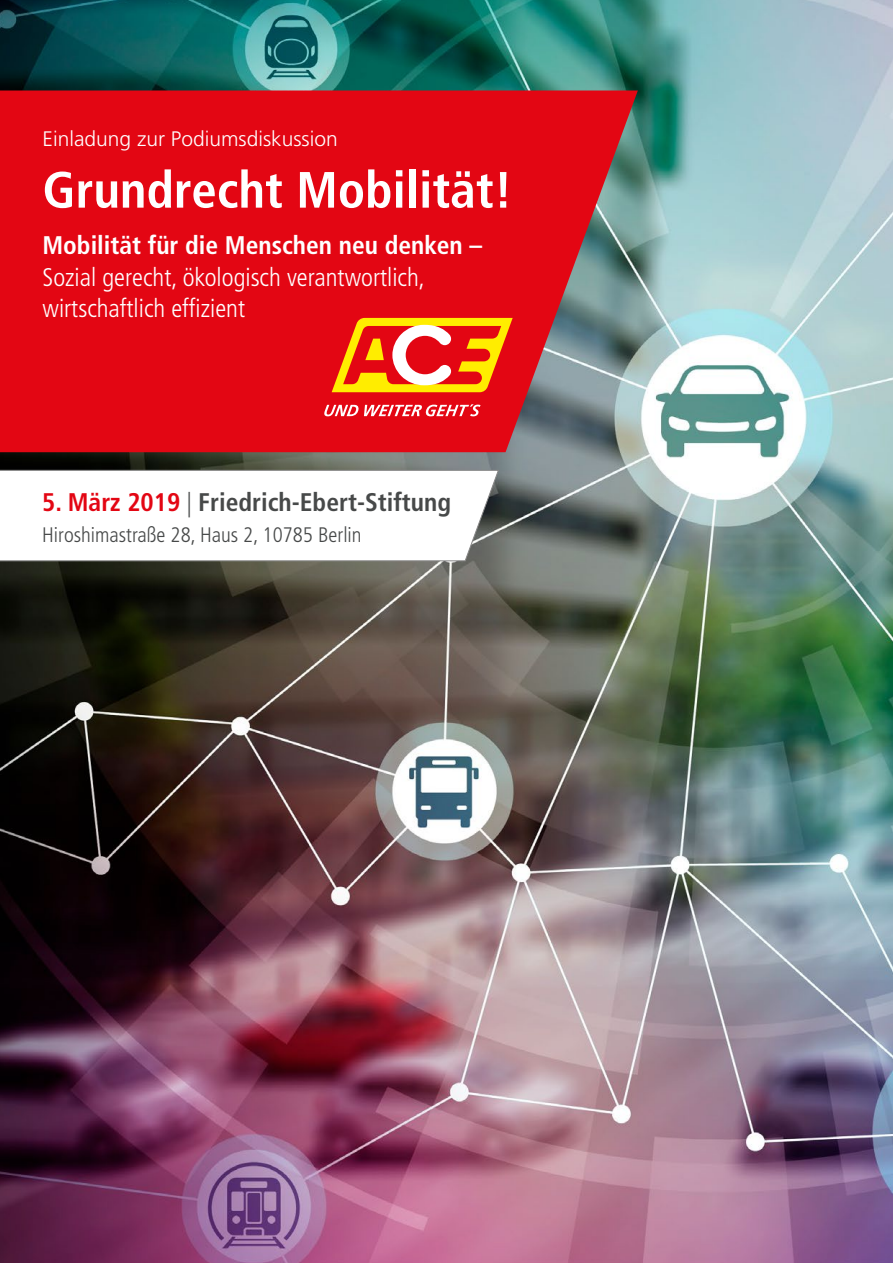
<style>
.page{position:relative;width:893px;height:1263px;background:#fff}
.page>*{position:absolute;margin:0;border:0;box-sizing:border-box;transform-origin:0 0}
.t1{font:700 condensed 51px "Frutiger LT Pro";color:#fff}
.t2{font:300 condensed 25.5px/31.5px "Frutiger LT Pro";color:#fff}
.t3{font:700 condensed 25.5px "Frutiger LT Pro";color:#474949}
.t4{font:700 condensed 25.5px "Frutiger LT Pro";color:#fff}
.t5{font:300 condensed 21px "Frutiger LT Pro";color:#474949}
.t6{font:300 21px "Frutiger LT Pro";color:#fff}
.s1{color:#e30613}
.s2{font-weight:300}
</style>
<div class="page">
<img style="left:0;top:0;width:893px;height:1263px">
<svg style="left:0;top:470px;width:499px;height:91px"></svg>
<svg style="left:0;top:90px;width:638px;height:362px;fill:#e30613"></svg>
<svg style="left:332px;top:318px;width:181px;height:74px"></svg>
<svg style="left:324px;top:404px;width:157px;height:12px"></svg>
<p class="t6" style="left:43px;top:127px;width:297px">Einladung zur Podiumsdiskussion</p>
<h1 class="t1" style="left:43px;top:160px;width:472px">Grundrecht Mobilität!</h1>
<p class="t4" style="left:43px;top:230px;width:441px">Mobilität für die Menschen neu denken –</p>
<p class="t2" style="left:43px;top:262px;width:384px">Sozial gerecht, ökologisch verantwortlich, wirtschaftlich effizient</p>
<p class="t3" style="left:42px;top:487px;width:410px"><span class="s1">5. März 2019</span> <span class="s2">|</span> Friedrich-Ebert-Stiftung</p>
<p class="t5" style="left:42px;top:523px;width:321px">Hiroshimastraße 28, Haus 2, 10785 Berlin</p>
</div>
